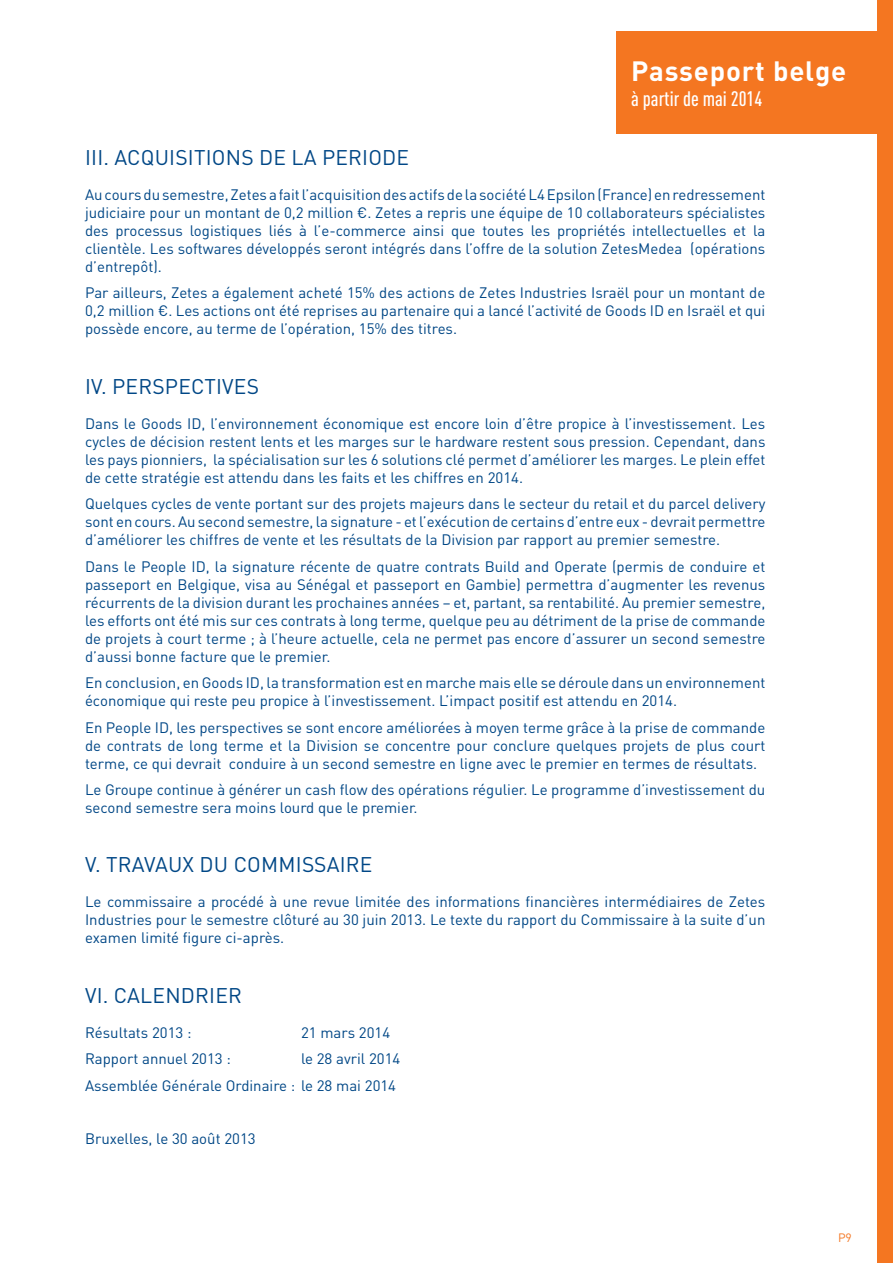
<style>
.page{position:relative;width:893px;height:1263px;background:#fff}
.page>*{position:absolute;margin:0;border:0;box-sizing:border-box;transform-origin:0 0}
.t1{font:700 27.6px "DINOT";letter-spacing:.03em;color:#fff}
.t2{font:21px "DINOT";letter-spacing:.01em;color:#004786}
.t3{font:500 condensed 20.7px "DINOT";color:#fff}
.t4{font:15px/18px "DINOT";color:#004786;text-align:justify}
.t5{font:12px "DINOT";color:#f47621}
</style>
<div class="page">
<div style="left:877px;top:0;width:16px;height:1263px;background:#f47621"></div>
<div style="left:617px;top:32px;width:276px;height:102px;background:#f47621"></div>
<h1 class="t1" style="left:631px;top:52px;width:217px">Passeport belge</h1>
<h3 class="t3" style="left:631px;top:86px;width:133px">à partir de mai 2014</h3>
<h2 class="t2" style="left:85px;top:143px;width:326px">III. ACQUISITIONS DE LA PERIODE</h2>
<p class="t4" style="left:85px;top:185px;width:682px">Au cours du semestre, Zetes a fait l’acquisition des actifs de la société L4 Epsilon (France) en redressement judiciaire pour un montant de 0,2 million €. Zetes a repris une équipe de 10 collaborateurs spécialistes des processus logistiques liés à l’e-commerce ainsi que toutes les propriétés intellectuelles et la clientèle. Les softwares développés seront intégrés dans l’offre de la solution ZetesMedea (opérations d’entrepôt).</p>
<p class="t4" style="left:85px;top:283px;width:682px">Par ailleurs, Zetes a également acheté 15% des actions de Zetes Industries Israël pour un montant de 0,2 million €. Les actions ont été reprises au partenaire qui a lancé l’activité de Goods ID en Israël et qui possède encore, au terme de l’opération, 15% des titres.</p>
<h2 class="t2" style="left:85px;top:372px;width:175px">IV. PERSPECTIVES</h2>
<p class="t4" style="left:85px;top:414px;width:682px">Dans le Goods ID, l’environnement économique est encore loin d’être propice à l’investissement. Les cycles de décision restent lents et les marges sur le hardware restent sous pression. Cependant, dans les pays pionniers, la spécialisation sur les 6 solutions clé permet d’améliorer les marges. Le plein effet de cette stratégie est attendu dans les faits et les chiffres en 2014.</p>
<p class="t4" style="left:85px;top:494px;width:682px">Quelques cycles de vente portant sur des projets majeurs dans le secteur du retail et du parcel delivery sont en cours. Au second semestre, la signature - et l’exécution de certains d’entre eux - devrait permettre d’améliorer les chiffres de vente et les résultats de la Division par rapport au premier semestre.</p>
<p class="t4" style="left:85px;top:557px;width:682px">Dans le People ID, la signature récente de quatre contrats Build and Operate (permis de conduire et passeport en Belgique, visa au Sénégal et passeport en Gambie) permettra d’augmenter les revenus récurrents de la division durant les prochaines années – et, partant, sa rentabilité. Au premier semestre, les efforts ont été mis sur ces contrats à long terme, quelque peu au détriment de la prise de commande de projets à court terme ; à l’heure actuelle, cela ne permet pas encore d’assurer un second semestre d’aussi bonne facture que le premier.</p>
<p class="t4" style="left:85px;top:673px;width:682px">En conclusion, en Goods ID, la transformation est en marche mais elle se déroule dans un environnement économique qui reste peu propice à l’investissement. L’impact positif est attendu en 2014.</p>
<p class="t4" style="left:85px;top:718px;width:682px">En People ID, les perspectives se sont encore améliorées à moyen terme grâce à la prise de commande de contrats de long terme et la Division se concentre pour conclure quelques projets de plus court terme, ce qui devrait conduire à un second semestre en ligne avec le premier en termes de résultats.</p>
<p class="t4" style="left:85px;top:780px;width:682px">Le Groupe continue à générer un cash flow des opérations régulier. Le programme d’investissement du second semestre sera moins lourd que le premier.</p>
<h2 class="t2" style="left:85px;top:850px;width:289px">V. TRAVAUX DU COMMISSAIRE</h2>
<p class="t4" style="left:85px;top:892px;width:682px">Le commissaire a procédé à une revue limitée des informations financières intermédiaires de Zetes Industries pour le semestre clôturé au 30 juin 2013. Le texte du rapport du Commissaire à la suite d’un examen limité figure ci-après.</p>
<h2 class="t2" style="left:85px;top:981px;width:158px">VI. CALENDRIER</h2>
<p class="t4" style="left:85px;top:1023px;width:108px">Résultats 2013 :</p>
<p class="t4" style="left:301px;top:1023px;width:91px">21 mars 2014</p>
<p class="t4" style="left:85px;top:1049px;width:147px">Rapport annuel 2013 :</p>
<p class="t4" style="left:85px;top:1045px;width:317px;line-height:26.5px;text-align:right">le 28 avril 2014<br>Assemblée Générale Ordinaire : le 28 mai 2014</p>
<p class="t4" style="left:85px;top:1129px;width:172px">Bruxelles, le 30 août 2013</p>
<p class="t5" style="left:838px;top:1229px;width:15px">p9</p>
</div>
